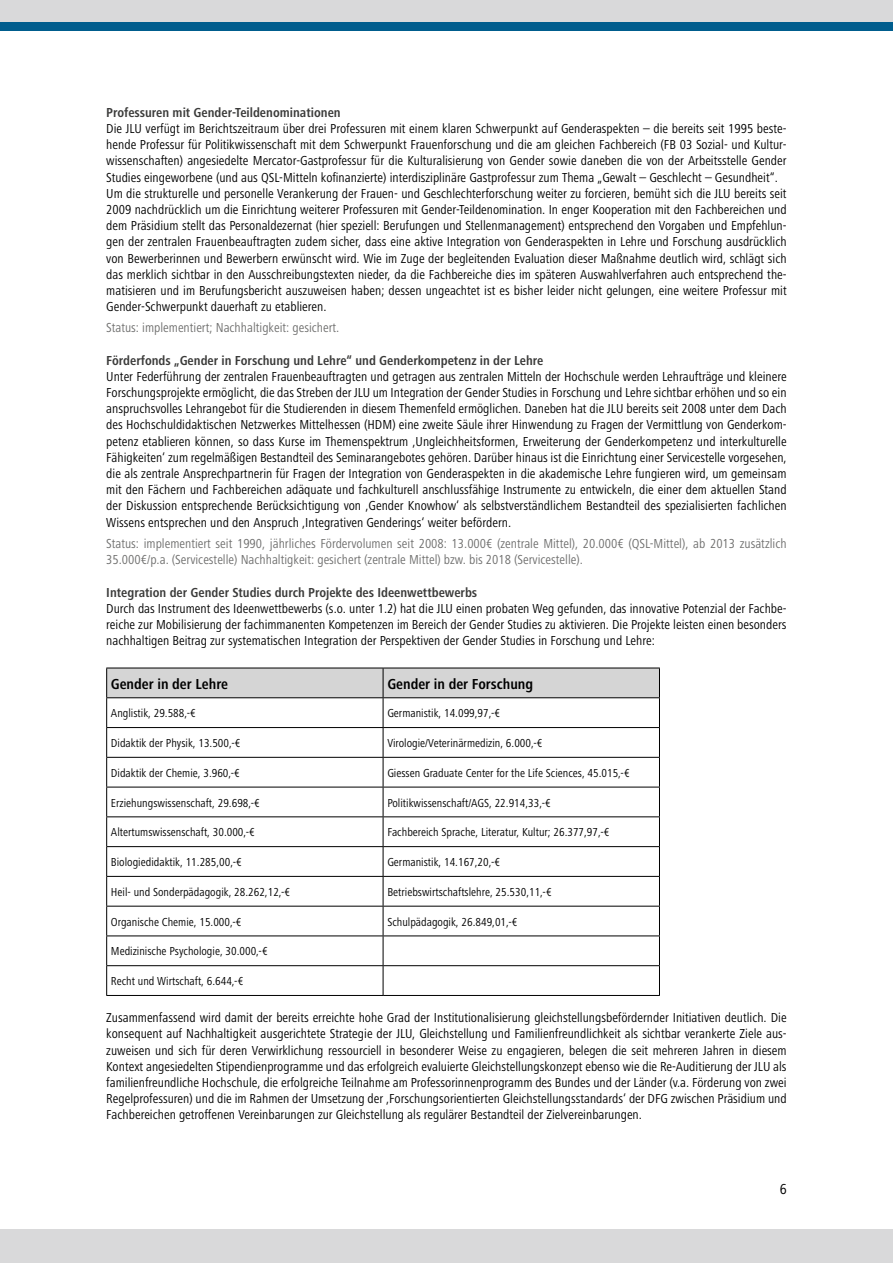
<style>
.page{position:relative;width:893px;height:1263px;background:#fff}
.page>*{position:absolute;margin:0;border:0;box-sizing:border-box;transform-origin:0 0}
.t1{font:700 condensed 15px "Frutiger Next LT";color:#000}
.t2{font:condensed 15px "Frutiger Next LT";color:#000}
.Default{font:condensed 13.5px/16.2px "Frutiger Next LT";color:#000;text-align:justify}
.Default-2{font:condensed 13.5px/16.5px "Frutiger Next LT";color:#6f6f6e}
.Default-3{font:700 condensed 13.5px "Frutiger Next LT";color:#3b3b3a}
.t3{font:condensed 12px "Frutiger Next LT";color:#000}
</style>
<div class="page">
<div style="left:0;top:9px;width:893px;height:21px;background:#005d8d"></div>
<div style="left:0;top:0;width:893px;height:22px;background:#d9d9da"></div>
<div style="left:0;top:1230px;width:893px;height:33px;background:#d9d9da"></div>
<svg style="left:106px;top:668px;width:554px;height:327px"></svg>
<hr style="left:106px;top:995px;width:277px;height:1px;background:#000">
<hr style="left:383px;top:995px;width:277px;height:1px;background:#000">
<p class="Default-3" style="left:106px;top:105px;width:236px">Professuren mit Gender-Teildenominationen</p>
<p class="Default" style="left:106px;top:120px;width:682px">Die JLU verfügt im Berichtszeitraum über drei Professuren mit einem klaren Schwerpunkt auf Genderaspekten – die bereits seit 1995 beste&shy;hende Professur für Politikwissenschaft mit dem Schwerpunkt Frauenforschung und die am gleichen Fachbereich (FB 03 Sozial- und Kultur&shy;wissenschaften) angesiedelte Mercator-Gastprofessur für die Kulturalisierung von Gender sowie daneben die von der Arbeitsstelle Gender Studies eingeworbene (und aus QSL-Mitteln kofinanzierte) interdisziplinäre Gastprofessur zum Thema „Gewalt – Geschlecht – Gesundheit“.</p>
<p class="Default" style="left:106px;top:185px;width:682px">Um die strukturelle und personelle Verankerung der Frauen- und Geschlechterforschung weiter zu forcieren, bemüht sich die JLU bereits seit 2009 nachdrücklich um die Einrichtung weiterer Professuren mit Gender-Teildenomination. In enger Kooperation mit den Fachbereichen und dem Präsidium stellt das Personaldezernat (hier speziell: Berufungen und Stellenmanagement) entsprechend den Vorgaben und Empfehlun&shy;gen der zentralen Frauenbeauftragten zudem sicher, dass eine aktive Integration von Genderaspekten in Lehre und Forschung ausdrücklich von Bewerberinnen und Bewerbern erwünscht wird. Wie im Zuge der begleitenden Evaluation dieser Maßnahme deutlich wird, schlägt sich das merklich sichtbar in den Ausschreibungstexten nieder, da die Fachbereiche dies im späteren Auswahlverfahren auch entsprechend the&shy;matisieren und im Berufungsbericht auszuweisen haben; dessen ungeachtet ist es bisher leider nicht gelungen, eine weitere Professur mit Gender-Schwerpunkt dauerhaft zu etablieren.</p>
<p class="Default-2" style="left:106px;top:319px;width:235px">Status: implementiert; Nachhaltigkeit: gesichert.</p>
<p class="Default-3" style="left:106px;top:353px;width:439px">Förderfonds „Gender in Forschung und Lehre“ und Genderkompetenz in der Lehre</p>
<p class="Default" style="left:106px;top:368px;width:682px">Unter Federführung der zentralen Frauenbeauftragten und getragen aus zentralen Mitteln der Hochschule werden Lehraufträge und kleinere Forschungsprojekte ermöglicht, die das Streben der JLU um Integration der Gender Studies in Forschung und Lehre sichtbar erhöhen und so ein anspruchsvolles Lehrangebot für die Studierenden in diesem Themenfeld ermöglichen. Daneben hat die JLU bereits seit 2008 unter dem Dach des Hochschuldidaktischen Netzwerkes Mittelhessen (HDM) eine zweite Säule ihrer Hinwendung zu Fragen der Vermittlung von Genderkom&shy;petenz etablieren können, so dass Kurse im Themenspektrum ‚Ungleichheitsformen, Erweiterung der Genderkompetenz und interkulturelle Fähigkeiten‘ zum regelmäßigen Bestandteil des Seminarangebotes gehören. Darüber hinaus ist die Einrichtung einer Servicestelle vorgesehen, die als zentrale Ansprechpartnerin für Fragen der Integration von Genderaspekten in die akademische Lehre fungieren wird, um gemeinsam mit den Fächern und Fachbereichen adäquate und fachkulturell anschlussfähige Instrumente zu entwickeln, die einer dem aktuellen Stand der Diskussion entsprechende Berücksichtigung von ‚Gender Knowhow‘ als selbstverständlichem Bestandteil des spezialisierten fachlichen Wissens entsprechen und den Anspruch ‚Integrativen Genderings‘ weiter befördern.</p>
<p class="Default-2" style="left:106px;top:535px;width:682px">Status: implementiert seit 1990, jährliches Fördervolumen seit 2008: 13.000€ (zentrale Mittel), 20.000€ (QSL-Mittel), ab 2013 zusätzlich<br>35.000€/p.a. (Servicestelle) Nachhaltigkeit: gesichert (zentrale Mittel) bzw. bis 2018 (Servicestelle).</p>
<p class="Default-3" style="left:106px;top:585px;width:372px">Integration der Gender Studies durch Projekte des Ideenwettbewerbs</p>
<p class="Default" style="left:106px;top:600px;width:682px">Durch das Instrument des Ideenwettbewerbs (s.o. unter 1.2) hat die JLU einen probaten Weg gefunden, das innovative Potenzial der Fachbe&shy;reiche zur Mobilisierung der fachimmanenten Kompetenzen im Bereich der Gender Studies zu aktivieren. Die Projekte leisten einen besonders nachhaltigen Beitrag zur systematischen Integration der Perspektiven der Gender Studies in Forschung und Lehre:</p>
<p class="t1" style="left:111px;top:675px;width:119px">Gender in der Lehre</p>
<p class="t1" style="left:387px;top:675px;width:147px">Gender in der Forschung</p>
<p class="t3" style="left:111px;top:707px;width:86px">Anglistik, 29.588,-€</p>
<p class="t3" style="left:387px;top:707px;width:114px">Germanistik, 14.099,97,-€</p>
<p class="t3" style="left:111px;top:736px;width:131px">Didaktik der Physik, 13.500,-€</p>
<p class="t3" style="left:387px;top:736px;width:157px">Virologie/Veterinärmedizin, 6.000,-€</p>
<p class="t3" style="left:111px;top:766px;width:130px">Didaktik der Chemie, 3.960,-€</p>
<p class="t3" style="left:387px;top:766px;width:244px">Giessen Graduate Center for the Life Sciences, 45.015,-€</p>
<p class="t3" style="left:111px;top:796px;width:150px">Erziehungswissenschaft, 29.698,-€</p>
<p class="t3" style="left:387px;top:796px;width:165px">Politikwissenschaft/AGS, 22.914,33,-€</p>
<p class="t3" style="left:111px;top:826px;width:145px">Altertumswissenschaft, 30.000,-€</p>
<p class="t3" style="left:387px;top:826px;width:224px">Fachbereich Sprache, Literatur, Kultur; 26.377,97,-€</p>
<p class="t3" style="left:111px;top:855px;width:132px">Biologiedidaktik, 11.285,00,-€</p>
<p class="t3" style="left:387px;top:855px;width:114px">Germanistik, 14.167,20,-€</p>
<p class="t3" style="left:111px;top:885px;width:181px">Heil- und Sonderpädagogik, 28.262,12,-€</p>
<p class="t3" style="left:387px;top:885px;width:166px">Betriebswirtschaftslehre, 25.530,11,-€</p>
<p class="t3" style="left:111px;top:915px;width:132px">Organische Chemie, 15.000,-€</p>
<p class="t3" style="left:387px;top:915px;width:132px">Schulpädagogik, 26.849,01,-€</p>
<p class="t3" style="left:111px;top:945px;width:158px">Medizinische Psychologie, 30.000,-€</p>
<p class="t3" style="left:111px;top:974px;width:134px">Recht und Wirtschaft, 6.644,-€</p>
<p class="Default" style="left:106px;top:1010px;width:682px">Zusammenfassend wird damit der bereits erreichte hohe Grad der Institutionalisierung gleichstellungsbefördernder Initiativen deutlich. Die konsequent auf Nachhaltigkeit ausgerichtete Strategie der JLU, Gleichstellung und Familienfreundlichkeit als sichtbar verankerte Ziele aus&shy;zuweisen und sich für deren Verwirklichung ressourciell in besonderer Weise zu engagieren, belegen die seit mehreren Jahren in diesem Kontext angesiedelten Stipendienprogramme und das erfolgreich evaluierte Gleichstellungskonzept ebenso wie die Re-Auditierung der JLU als familienfreundliche Hochschule, die erfolgreiche Teilnahme am Professorinnenprogramm des Bundes und der Länder (v.a. Förderung von zwei Regelprofessuren) und die im Rahmen der Umsetzung der ‚Forschungsorientierten Gleichstellungsstandards‘ der DFG zwischen Präsidium und Fachbereichen getroffenen Vereinbarungen zur Gleichstellung als regulärer Bestandteil der Zielvereinbarungen.</p>
<p class="t2" style="left:780px;top:1180px;width:8px">6</p>
</div>
